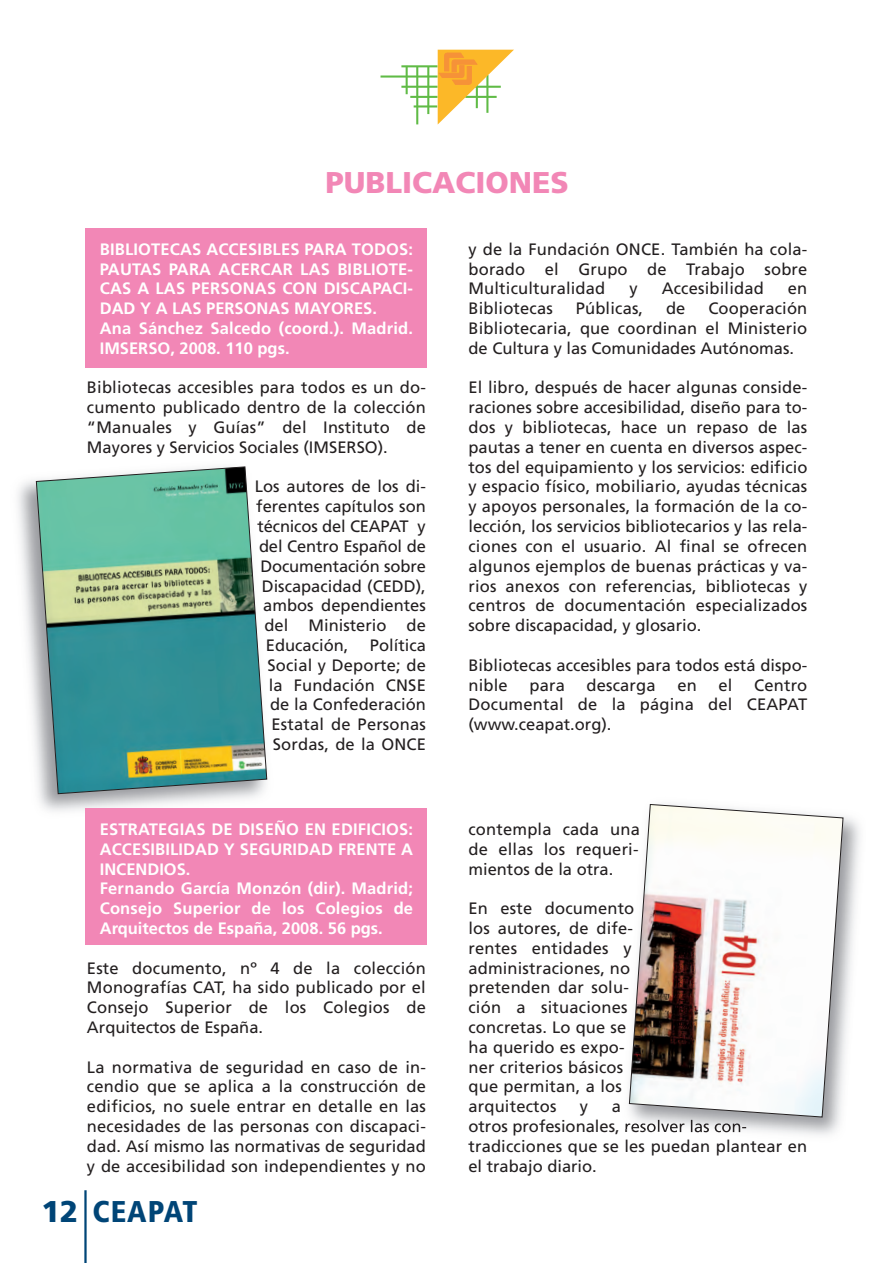
<style>
.page{position:relative;width:893px;height:1263px;background:#fff}
.page>*{position:absolute;margin:0;border:0;box-sizing:border-box;transform-origin:0 0}
.t1{font:900 30px "Frutiger";color:#f287b6}
.t2{font:900 condensed 30px "Frutiger";letter-spacing:.03em;color:#004577}
.t3{font:16.5px/19.8px "Frutiger";letter-spacing:.01em;color:#231f20;text-align:justify}
.t4{font:700 16.5px/19.8px "Frutiger";letter-spacing:.01em;color:#fff}
.t5{font:16.5px "Frutiger";letter-spacing:-.01em;color:#231f20}
.s1{font-stretch:normal}
</style>
<div class="page">
<hr style="left:401px;top:65px;width:36px;height:2px;background:#60bb46">
<hr style="left:380px;top:75px;width:57px;height:3px;background:#60bb46">
<hr style="left:401px;top:86px;width:36px;height:2px;background:#60bb46">
<hr style="left:410px;top:96px;width:27px;height:2px;background:#60bb46">
<hr style="left:413px;top:105px;width:24px;height:2px;background:#60bb46">
<hr style="left:427px;top:66px;width:2px;height:48px;background:#60bb46">
<hr style="left:416px;top:67px;width:2px;height:57px;background:#60bb46">
<hr style="left:405px;top:66px;width:2px;height:28px;background:#60bb46">
<svg style="left:437px;top:50px;width:77px;height:74px"></svg>
<hr style="left:84px;top:1189px;width:3px;height:73px;background:#004577">
<div style="left:85px;top:228px;width:342px;height:139px;background:#f287b6"></div>
<svg style="left:36px;top:466px;width:231px;height:328px;background:#6ba898"></svg>
<div style="left:85px;top:808px;width:342px;height:136px;background:#f287b6"></div>
<img style="left:625px;top:816px;width:235px;height:319px">
<img style="left:628px;top:804px;width:215px;height:313px">
<h1 class="t1" style="left:325px;top:170px;width:245px">PUBLICACIONES</h1>
<p class="t4" style="left:100px;top:240px;width:315px">BIBLIOTECAS ACCESIBLES PARA TODOS:<br>PAUTAS PARA ACERCAR LAS BIBLIOTE-<br>CAS A LAS PERSONAS CON DISCAPACI-<br>DAD Y A LAS PERSONAS MAYORES.<br>Ana Sánchez Salcedo (coord.). Madrid.<br>IMSERSO, 2008. 110 pgs.</p>
<p class="t3" style="left:87px;top:379px;width:340px">Bibliotecas accesibles para todos es un do&shy;cumento publicado dentro de la colección “Manuales y Guías” del Instituto de Mayores y Servicios Sociales (IMSERSO).</p>
<p class="t3" style="left:255px;top:478px;width:172px">Los autores de los di-</p>
<p class="t3" style="left:256px;top:498px;width:171px">ferentes capítulos son</p>
<p class="t5" style="left:257px;top:519px;width:170px">técnicos del CEAPAT y</p>
<p class="t3" style="left:259px;top:537px;width:168px">del Centro Español de</p>
<p class="t5" style="left:260px;top:559px;width:167px">Documentación sobre</p>
<p class="t3" style="left:262px;top:577px;width:166px">Discapacidad (CEDD),</p>
<p class="t3" style="left:263px;top:597px;width:164px">ambos dependientes</p>
<p class="t3" style="left:264px;top:616px;width:163px">del Ministerio de</p>
<p class="t3" style="left:266px;top:636px;width:84px">Educación,</p>
<p class="t3" style="left:267px;top:636px;width:160px;text-align:right">Política<br>Social y Deporte; de la Fundación CNSE de la Confederación<br>Estatal de Personas<br>Sordas, de la ONCE</p>
<p class="t4" style="left:100px;top:820px;width:315px">ESTRATEGIAS DE DISEÑO EN EDIFICIOS:<br>ACCESIBILIDAD Y SEGURIDAD FRENTE A<br>INCENDIOS.<br>Fernando García Monzón (dir). Madrid;<br>Consejo Superior de los Colegios de<br>Arquitectos de España, 2008. 56 pgs.</p>
<p class="t3" style="left:87px;top:959px;width:340px">Este documento, nº 4 de la colección Monografías CAT, ha sido publicado por el Consejo Superior de los Colegios de Arquitectos de España.</p>
<p class="t3" style="left:87px;top:1058px;width:340px">La normativa de seguridad en caso de in&shy;cendio que se aplica a la construcción de edificios, no suele entrar en detalle en las necesidades de las personas con discapaci&shy;dad. Así mismo las normativas de seguridad y de accesibilidad son independientes y no</p>
<h1 class="t2" style="left:42px;top:1198px;width:157px"><span class="s1">12</span> CEAPAT</h1>
<p class="t3" style="left:468px;top:240px;width:340px">y de la Fundación ONCE. También ha cola&shy;borado el Grupo de Trabajo sobre Multiculturalidad</p>
<p class="t3" style="left:629px;top:280px;width:10px">y</p>
<p class="t3" style="left:661px;top:280px;width:104px">Accesibilidad</p>
<p class="t3" style="left:787px;top:280px;width:21px">en</p>
<p class="t3" style="left:468px;top:300px;width:86px">Bibliotecas</p>
<p class="t3" style="left:575px;top:300px;width:69px">Públicas,</p>
<p class="t3" style="left:666px;top:300px;width:21px">de</p>
<p class="t3" style="left:468px;top:300px;width:340px;text-indent:240px">Cooperación Bibliotecaria, que coordinan el Ministerio de Cultura y las Comunidades Autónomas.</p>
<p class="t3" style="left:468px;top:379px;width:340px">El libro, después de hacer algunas conside&shy;raciones sobre accesibilidad, diseño para to&shy;dos y bibliotecas, hace un repaso de las pautas a tener en cuenta en diversos aspec&shy;tos del equipamiento y los servicios: edificio y espacio físico, mobiliario, ayudas técnicas y apoyos personales, la formación de la co&shy;lección, los servicios bibliotecarios y las rela&shy;ciones con el usuario. Al final se ofrecen algunos ejemplos de buenas prácticas y va&shy;rios anexos con referencias, bibliotecas y centros de documentación especializados sobre discapacidad, y glosario.</p>
<p class="t3" style="left:468px;top:656px;width:340px">Bibliotecas accesibles para todos está dispo&shy;nible</p>
<p class="t3" style="left:529px;top:676px;width:37px">para</p>
<p class="t3" style="left:586px;top:676px;width:71px">descarga</p>
<p class="t3" style="left:677px;top:676px;width:21px">en</p>
<p class="t3" style="left:718px;top:676px;width:15px">el</p>
<p class="t3" style="left:468px;top:676px;width:340px;text-indent:285px">Centro Documental de la página del CEAPAT (www.ceapat.org).</p>
<p class="t3" style="left:468px;top:820px;width:173px">contempla cada una de ellas los requeri&shy;mientos de la otra.</p>
<p class="t3" style="left:468px;top:899px;width:167px;text-align:left">En este documento los autores, de dife&shy;rentes entidades y administraciones, no pretenden dar solu&shy;ción a situaciones concretas. Lo que se ha querido es expo&shy;ner criterios básicos que permitan, a los arquitectos</p>
<p class="t3" style="left:468px;top:1097px;width:340px;text-align:left;text-indent:143px">a<br>otros profesionales, resolver las con&shy;tradicciones que se les puedan plantear en el trabajo diario.</p>
<p class="t3" style="left:580px;top:1097px;width:10px">y</p>
</div>
